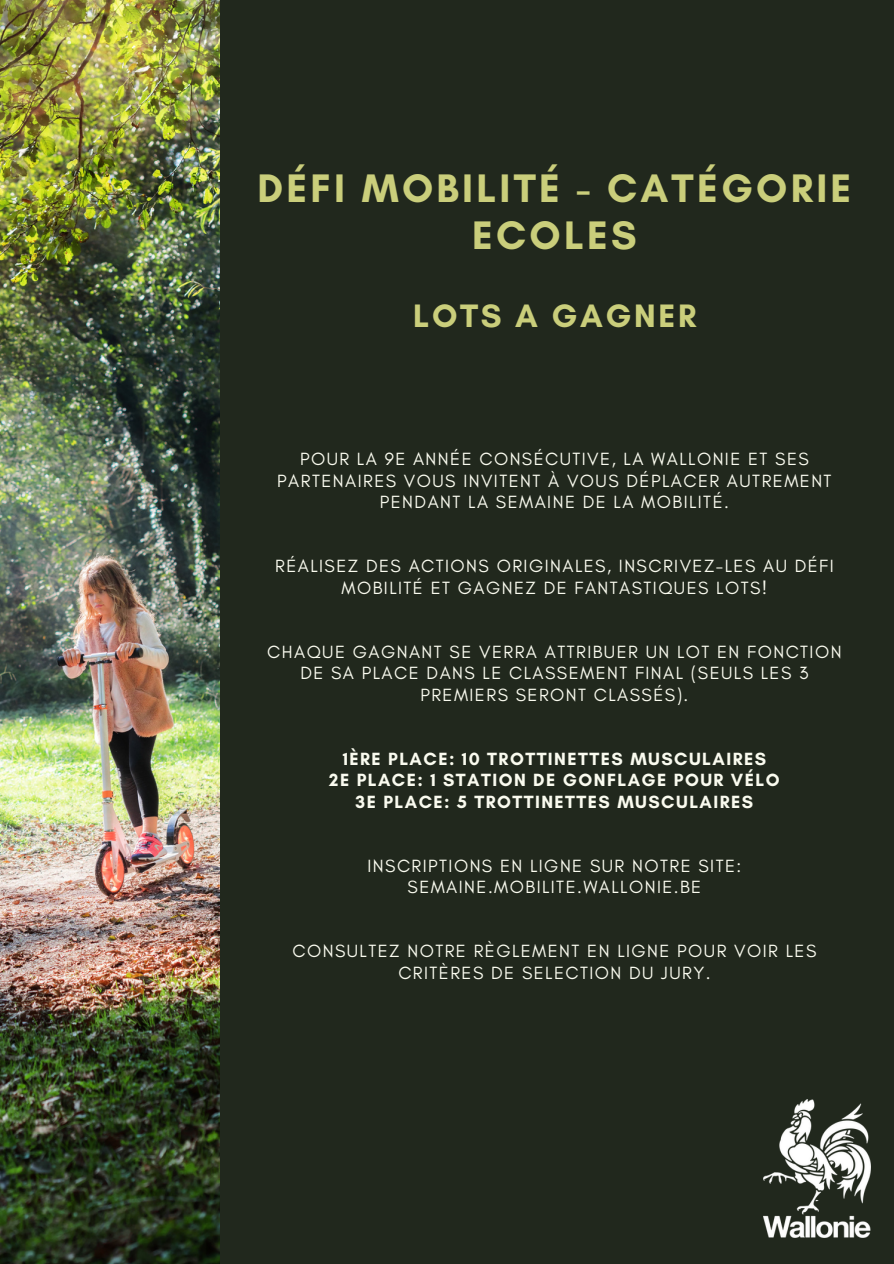
<style>
.page{position:relative;width:894px;height:1264px;background:#fff}
.page>*{position:absolute;margin:0;border:0;box-sizing:border-box;transform-origin:0 0}
.t1{font:700 40.5px/47.2px "Glacial Indifference";letter-spacing:.08em;color:#cace7b;text-align:center}
.t2{font:700 33px "Glacial Indifference";letter-spacing:.08em;color:#cace7b}
.t3{font:18px/21.5px "Glacial Indifference";letter-spacing:.08em;color:#fafbef;text-align:center}
.t4{font:700 18px/21.5px "Glacial Indifference";letter-spacing:.08em;color:#fafbef;text-align:center}
</style>
<div class="page">
<img style="left:0;top:0;width:220px;height:1263px">
<div style="left:220px;top:0;width:673px;height:1263px;background:#21281d"></div>
<img style="left:763px;top:1099px;width:106px;height:138px">
<h1 class="t1" style="left:257px;top:164px;width:595px">DÉFI MOBILITÉ - CATÉGORIE<br>ECOLES</h1>
<h2 class="t2" style="left:413px;top:296px;width:284px">LOTS A GAGNER</h2>
<p class="t3" style="left:277px;top:448px;width:555px">POUR LA 9E ANNÉE CONSÉCUTIVE, LA WALLONIE ET SES<br>PARTENAIRES VOUS INVITENT À VOUS DÉPLACER AUTREMENT<br>PENDANT LA SEMAINE DE LA MOBILITÉ.</p>
<p class="t3" style="left:275px;top:555px;width:560px">RÉALISEZ DES ACTIONS ORIGINALES, INSCRIVEZ-LES AU DÉFI<br>MOBILITÉ ET GAGNEZ DE FANTASTIQUES LOTS!</p>
<p class="t3" style="left:267px;top:640px;width:575px">CHAQUE GAGNANT SE VERRA ATTRIBUER UN LOT EN FONCTION<br>DE SA PLACE DANS LE CLASSEMENT FINAL (SEULS LES 3<br>PREMIERS SERONT CLASSÉS).</p>
<p class="t4" style="left:329px;top:747px;width:451px">1ÈRE PLACE: 10 TROTTINETTES MUSCULAIRES<br>2E PLACE: 1 STATION DE GONFLAGE POUR VÉLO<br>3E PLACE: 5 TROTTINETTES MUSCULAIRES</p>
<p class="t3" style="left:367px;top:854px;width:375px">INSCRIPTIONS EN LIGNE SUR NOTRE SITE:<br>SEMAINE.MOBILITE.WALLONIE.BE</p>
<p class="t3" style="left:292px;top:940px;width:525px">CONSULTEZ NOTRE RÈGLEMENT EN LIGNE POUR VOIR LES<br>CRITÈRES DE SELECTION DU JURY.</p>
</div>
